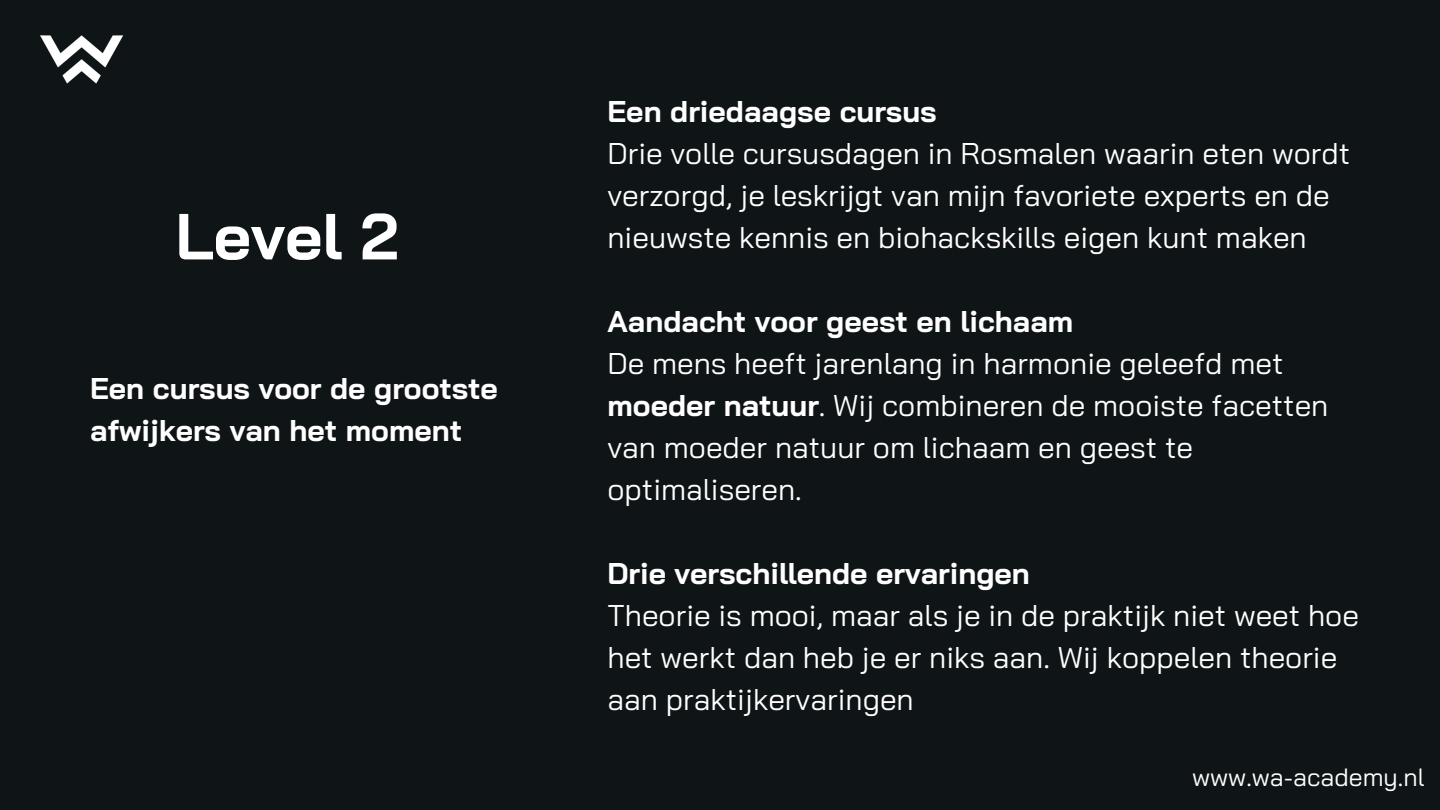
<style>
.page{position:relative;width:1440px;height:810px;background:#0f1517}
.page>*{position:absolute;margin:0;border:0;box-sizing:border-box;transform-origin:0 0}
.t1{font:700 65px "Bai Jamjuree";color:#fff}
.t2{font:30px/42px "Bai Jamjuree";color:#fff}
.t3{font:700 30px/42px "Bai Jamjuree";color:#fff}
.t4{font:25px "Bai Jamjuree";color:#fff}
.s1{font-weight:700}
</style>
<div class="page">
<img style="left:40px;top:35px;width:84px;height:49px">
<p class="t1" style="left:175px;top:194px;width:225px">Level 2</p>
<h1 class="t3" style="left:90px;top:367px;width:409px">Een cursus voor de grootste afwijkers van het moment</h1>
<h3 class="t2" style="left:607px;top:90px;width:744px"><span class="s1">Een driedaagse cursus<br></span>Drie volle cursusdagen in Rosmalen waarin eten wordt verzorgd, je leskrijgt van mijn favoriete experts en de nieuwste kennis en biohackskills eigen kunt maken</h3>
<h3 class="t2" style="left:607px;top:300px;width:722px"><span class="s1">Aandacht voor geest en lichaam<br></span>De mens heeft jarenlang in harmonie geleefd met <span class="s1">moeder natuur</span>. Wij combineren de mooiste facetten van moeder natuur om lichaam en geest te optimaliseren.</h3>
<h3 class="t2" style="left:607px;top:552px;width:753px"><span class="s1">Drie verschillende ervaringen<br></span>Theorie is mooi, maar als je in de praktijk niet weet hoe het werkt dan heb je er niks aan. Wij koppelen theorie aan praktijkervaringen</h3>
<h2 class="t4" style="left:1192px;top:761px;width:234px">www.wa-academy.nl</h2>
</div>
